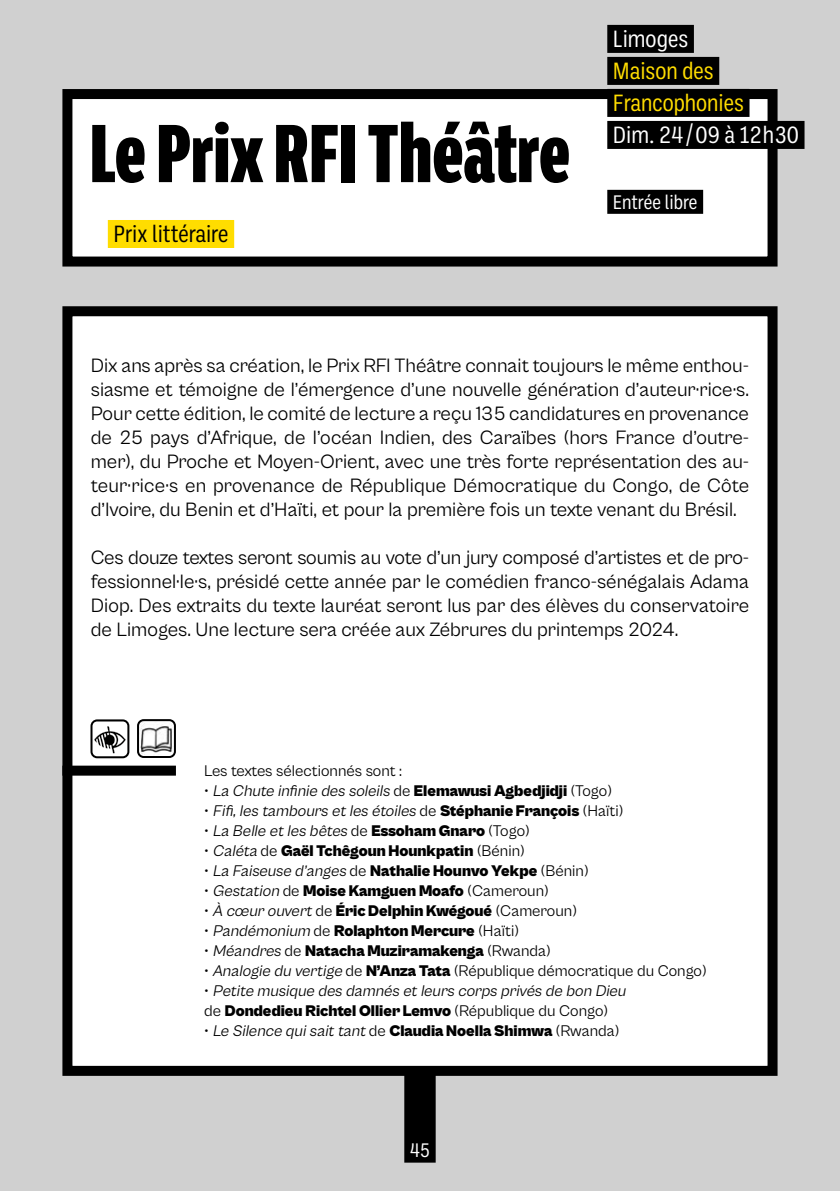
<style>
.page{position:relative;width:840px;height:1191px;background:#fff}
.page>*{position:absolute;margin:0;border:0;box-sizing:border-box;transform-origin:0 0}
.t1{font:900 condensed 84px "Ballinger X";color:#000}
.t2{font:24px "Ballinger Condensed";color:#fff}
.t3{font:24px/32px "Ballinger Condensed";color:#fd0}
.t4{font:24px "Ballinger Condensed";color:#000}
.t5{font:20px/24px "Cabinet Grotesk";color:#000;text-align:justify}
.t6{font:20px "Ballinger Condensed";letter-spacing:-.005em;color:#fff}
.t7{font:italic 16px/20px "Cabinet Grotesk";color:#000}
.t8{font:900 16px "Cabinet Grotesk";color:#000}
.t9{font:16px "Cabinet Grotesk";color:#000}
.s1{font-style:normal}
.s2{font-weight:900;font-style:normal}
.s3{font-weight:400}
.s4{font-weight:400;font-style:italic}
.s5{font-style:italic}
.s6{font-weight:900}
</style>
<div class="page">
<div style="left:0;top:0;width:839px;height:1191px;background:#d0d0d0"></div>
<div style="left:404px;top:1022px;width:31px;height:140px;background:#000"></div>
<div style="left:67px;top:311px;width:705px;height:759px;background:#fff"></div>
<div style="left:62px;top:306px;width:715px;height:769px;border:10px solid #000"></div>
<div style="left:67px;top:94px;width:705px;height:167px;background:#fff"></div>
<div style="left:62px;top:89px;width:715px;height:177px;border:10px solid #000"></div>
<div style="left:607px;top:25px;width:86px;height:28px;background:#000"></div>
<div style="left:607px;top:57px;width:111px;height:28px;background:#000"></div>
<div style="left:607px;top:89px;width:142px;height:28px;background:#000"></div>
<div style="left:607px;top:121px;width:197px;height:28px;background:#000"></div>
<div style="left:607px;top:190px;width:95px;height:24px;background:#000"></div>
<div style="left:62px;top:765px;width:114px;height:10px;background:#000"></div>
<div style="left:108px;top:220px;width:126px;height:28px;background:#fd0"></div>
<img style="left:140px;top:722px;width:33px;height:33px">
<div style="left:137px;top:719px;width:39px;height:39px;border:2px solid #000;border-radius:6px"></div>
<img style="left:93px;top:722px;width:35px;height:35px">
<div style="left:90px;top:719px;width:39px;height:39px;border:2px solid #000;border-radius:6px"></div>
<h1 class="t1" style="left:89px;top:107px;width:482px">Le Prix RFI Théâtre</h1>
<p class="t4" style="left:113px;top:221px;width:116px">Prix littéraire</p>
<p class="t2" style="left:612px;top:26px;width:77px">Limoges</p>
<p class="t3" style="left:612px;top:55px;width:132px">Maison des<br>Francophonies</p>
<p class="t2" style="left:612px;top:122px;width:187px">Dim. 24 / 09 à 12 h 30</p>
<p class="t6" style="left:612px;top:191px;width:86px">Entrée libre</p>
<p class="t5" style="left:91px;top:353px;width:659px">Dix ans après sa création, le Prix RFI Théâtre connait toujours le même enthou&shy;siasme et témoigne de l’émergence d’une nouvelle génération d’auteur·rice·s.<br>Pour cette édition, le comité de lecture a reçu 135 candidatures en provenance de 25 pays d’Afrique, de l’océan Indien, des Caraïbes (hors France d’outre&shy;mer), du Proche et Moyen-Orient, avec une très forte représentation des au&shy;teur·rice·s en provenance de République Démocratique du Congo, de Côte d’Ivoire, du Benin et d’Haïti, et pour la première fois un texte venant du Brésil.</p>
<p class="t5" style="left:91px;top:545px;width:659px">Ces douze textes seront soumis au vote d’un jury composé d’artistes et de pro&shy;fessionnel·le·s, présidé cette année par le comédien franco-sénégalais Adama Diop. Des extraits du texte lauréat seront lus par des élèves du conservatoire de Limoges. Une lecture sera créée aux Zébrures du printemps 2024.</p>
<p class="t9" style="left:204px;top:762px;width:199px">Les textes sélectionnés sont :</p>
<p class="t7" style="left:204px;top:780px;width:409px"><span class="s1">•</span> La Chute infinie des soleils <span class="s1">de</span> <span class="s2">Elemawusi Agbedjidji</span> <span class="s1">(Togo)</span></p>
<p class="t7" style="left:204px;top:800px;width:420px"><span class="s1">•</span> Fifi,les tambours etles étoiles <span class="s1">de</span> <span class="s2">Stéphanie François</span> <span class="s1">(Haïti)</span></p>
<p class="t7" style="left:204px;top:820px;width:327px"><span class="s1">•</span> La Belle etles bêtes <span class="s1">de</span> <span class="s2">Essoham Gnaro</span> <span class="s1">(Togo)</span></p>
<p class="t8" style="left:204px;top:842px;width:322px"><span class="s3">•</span> <span class="s4">Caléta</span> <span class="s3">de</span> Gaël Tchêgoun Hounkpatin <span class="s3">(Bénin)</span></p>
<p class="t8" style="left:204px;top:862px;width:385px"><span class="s3">•</span> <span class="s4">La Faiseuse d’anges</span> <span class="s3">de</span> Nathalie Hounvo Yekpe <span class="s3">(Bénin)</span></p>
<p class="t8" style="left:204px;top:882px;width:346px"><span class="s3">•</span> <span class="s4">Gestation</span> <span class="s3">de</span> Moise Kamguen Moafo <span class="s3">(Cameroun)</span></p>
<p class="t8" style="left:204px;top:902px;width:374px"><span class="s3">•</span> <span class="s4">À cœur ouvert</span> <span class="s3">de</span> Éric Delphin Kwégoué <span class="s3">(Cameroun)</span></p>
<p class="t8" style="left:204px;top:922px;width:316px"><span class="s3">•</span> <span class="s4">Pandémonium</span> <span class="s3">de</span> Rolaphton Mercure <span class="s3">(Haïti)</span></p>
<p class="t8" style="left:204px;top:942px;width:348px"><span class="s3">•</span> <span class="s4">Méandres</span> <span class="s3">de</span> Natacha Muziramakenga <span class="s3">(Rwanda)</span></p>
<p class="t9" style="left:204px;top:962px;width:503px">• <span class="s5">Analogie du vertige</span> de <span class="s6">N’Anza Tata</span> (République démocratique du Congo)</p>
<p class="t7" style="left:204px;top:980px;width:426px"><span class="s1">•</span> Petite musique des damnés etleurs corps privés de bon Dieu <span class="s1">de</span> <span class="s2">Dondedieu Richtel Ollier Lemvo</span> <span class="s1">(République du Congo)</span></p>
<p class="t7" style="left:204px;top:1020px;width:416px"><span class="s1">•</span> Le Silence quisaittant <span class="s1">de</span> <span class="s2">Claudia Noella Shimwa</span> <span class="s1">(Rwanda)</span></p>
<p class="t6" style="left:410px;top:1139px;width:21px">45</p>
</div>
